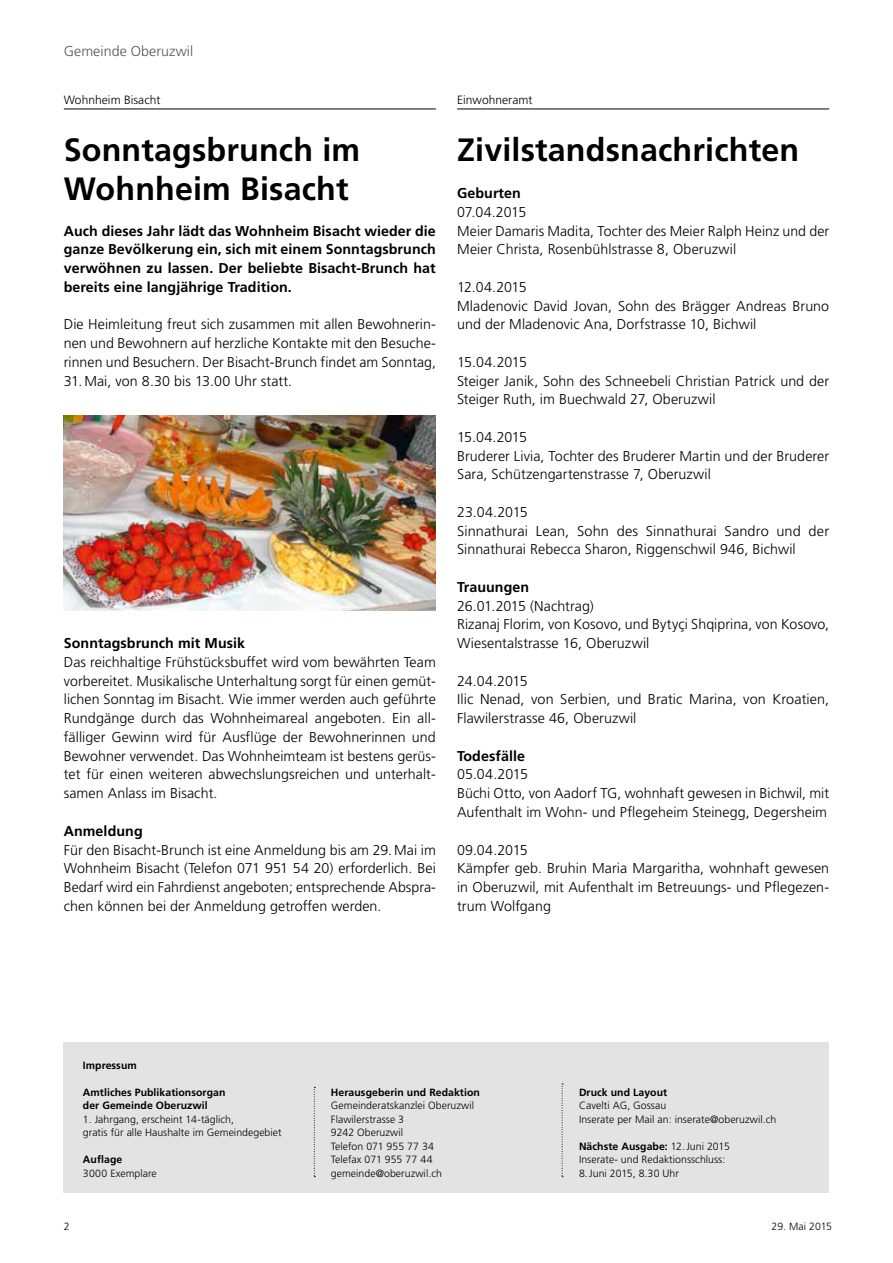
<style>
.page{position:relative;width:893px;height:1263px;background:#fff}
.page>*{position:absolute;margin:0;border:0;box-sizing:border-box;transform-origin:0 0}
.t1{font:700 32.25px/39px "Frutiger LT Std";letter-spacing:.005em;color:#000}
.t2{font:300 14.25px/18.8px "Frutiger LT Std";letter-spacing:.005em;color:#000}
.t3{font:700 14.25px/18.8px "Frutiger LT Std";letter-spacing:.005em;color:#000;text-align:justify}
.t4{font:300 14.25px "Frutiger LT Std";letter-spacing:.005em;color:#565655}
.t5{font:300 12px "Frutiger LT Std";letter-spacing:.005em;color:#000}
.t6{font:300 10.5px/13.5px "Frutiger LT Std";letter-spacing:.005em;color:#000}
.t7{font:700 10.5px/13.5px "Frutiger LT Std";letter-spacing:.005em;color:#000}
.s1{font-weight:700}
</style>
<div class="page">
<img style="left:64px;top:416px;width:372px;height:195px">
<div style="left:64px;top:1042px;width:765px;height:151px;background:#e3e3e3"></div>
<svg style="left:562px;top:1083px;width:1px;height:94px"></svg>
<svg style="left:314px;top:1087px;width:1px;height:90px"></svg>
<hr style="left:64px;top:109px;width:372px;height:1px;background:#000">
<hr style="left:457px;top:109px;width:372px;height:1px;background:#000">
<p class="t4" style="left:64px;top:43px;width:131px">Gemeinde Oberuzwil</p>
<p class="t5" style="left:64px;top:93px;width:98px">Wohnheim Bisacht</p>
<h1 class="t1" style="left:64px;top:130px;width:298px">Sonntagsbrunch im<br>Wohnheim Bisacht</h1>
<p class="t3" style="left:64px;top:221px;width:374px">Auch dieses Jahr lädt das Wohnheim Bisacht wieder die ganze Bevölkerung ein, sich mit einem Sonntagsbrunch verwöhnen zu lassen. Der beliebte Bisacht-Brunch hat bereits eine langjährige Tradition.</p>
<p class="t2" style="left:64px;top:315px;width:374px;text-align:justify">Die Heimleitung freut sich zusammen mit allen Bewohnerin&shy;nen und Bewohnern auf herzliche Kontakte mit den Besuche&shy;rinnen und Besuchern. Der Bisacht-Brunch findet am Sonntag, 31.Mai, von 8.30 bis 13.00 Uhr statt.</p>
<p class="t3" style="left:64px;top:634px;width:183px">Sonntagsbrunch mit Musik</p>
<p class="t2" style="left:64px;top:653px;width:374px;text-align:justify">Das reichhaltige Frühstücksbuffet wird vom bewährten Team vorbereitet. Musikalische Unterhaltung sorgt für einen gemüt&shy;lichen Sonntag im Bisacht. Wie immer werden auch geführte Rundgänge durch das Wohnheimareal angeboten. Ein all&shy;fälliger Gewinn wird für Ausflüge der Bewohnerinnen und Bewohner verwendet. Das Wohnheimteam ist bestens gerüs&shy;tet für einen weiteren abwechslungsreichen und unterhalt&shy;samen Anlass im Bisacht.</p>
<p class="t3" style="left:64px;top:821px;width:80px">Anmeldung</p>
<p class="t2" style="left:64px;top:840px;width:374px;text-align:justify">Für den Bisacht-Brunch ist eine Anmeldung bis am 29.Mai im Wohnheim Bisacht (Telefon 071 951 54 20) erforderlich. Bei Bedarf wird ein Fahrdienst angeboten; entsprechende Abspra&shy;chen können bei der Anmeldung getroffen werden.</p>
<p class="t5" style="left:457px;top:93px;width:77px">Einwohneramt</p>
<h1 class="t1" style="left:457px;top:130px;width:344px">Zivilstandsnachrichten</h1>
<p class="t3" style="left:457px;top:184px;width:65px">Geburten</p>
<p class="t2" style="left:457px;top:203px;width:374px">07.04.2015<br>Meier Damaris Madita, Tochter des Meier Ralph Heinz und der<br>Meier Christa, Rosenbühlstrasse 8, Oberuzwil</p>
<p class="t2" style="left:457px;top:278px;width:374px">12.04.2015<br>Mladenovic David Jovan, Sohn des Brägger Andreas Bruno und der Mladenovic Ana, Dorfstrasse 10, Bichwil</p>
<p class="t2" style="left:457px;top:353px;width:374px">15.04.2015<br>Steiger Janik, Sohn des Schneebeli Christian Patrick und der<br>Steiger Ruth, im Buechwald 27, Oberuzwil</p>
<p class="t2" style="left:457px;top:428px;width:374px">15.04.2015<br>Bruderer Livia, Tochter des Bruderer Martin und der Bruderer<br>Sara, Schützengartenstrasse 7, Oberuzwil</p>
<p class="t2" style="left:457px;top:503px;width:374px">23.04.2015<br>Sinnathurai Lean, Sohn des Sinnathurai Sandro und der<br>Sinnathurai Rebecca Sharon, Riggenschwil 946, Bichwil</p>
<p class="t3" style="left:457px;top:578px;width:74px">Trauungen</p>
<p class="t2" style="left:457px;top:597px;width:374px">26.01.2015 (Nachtrag)<br>Rizanaj Florim, von Kosovo, und Bytyçi Shqiprina, von Kosovo,<br>Wiesentalstrasse 16, Oberuzwil</p>
<p class="t2" style="left:457px;top:672px;width:374px">24.04.2015<br>Ilic Nenad, von Serbien, und Bratic Marina, von Kroatien,<br>Flawilerstrasse 46, Oberuzwil</p>
<p class="t3" style="left:457px;top:746px;width:69px">Todesfälle</p>
<p class="t2" style="left:457px;top:765px;width:374px">05.04.2015<br>Büchi Otto, von Aadorf TG, wohnhaft gewesen in Bichwil, mit<br>Aufenthalt im Wohn- und Pflegeheim Steinegg, Degersheim</p>
<p class="t2" style="left:457px;top:840px;width:374px">09.04.2015<br>Kämpfer geb. Bruhin Maria Margaritha, wohnhaft gewesen in Oberuzwil, mit Aufenthalt im Betreuungs- und Pflegezen&shy;trum Wolfgang</p>
<p class="t7" style="left:83px;top:1058px;width:55px">Impressum</p>
<p class="t7" style="left:83px;top:1085px;width:144px">Amtliches Publikationsorgan der Gemeinde Oberuzwil</p>
<p class="t6" style="left:83px;top:1113px;width:200px">1. Jahrgang, erscheint 14-täglich,<br>gratis für alle Haushalte im Gemeindegebiet</p>
<p class="t7" style="left:83px;top:1153px;width:41px">Auflage</p>
<p class="t6" style="left:83px;top:1167px;width:75px">3000 Exemplare</p>
<p class="t7" style="left:331px;top:1085px;width:150px">Herausgeberin und Redaktion</p>
<p class="t6" style="left:331px;top:1099px;width:145px">Gemeinderatskanzlei Oberuzwil<br>Flawilerstrasse 3<br>9242 Oberuzwil<br>Telefon 071 955 77 34<br>Telefax 071 955 77 44 gemeinde@oberuzwil.ch</p>
<p class="t7" style="left:579px;top:1085px;width:90px">Druck und Layout</p>
<p class="t6" style="left:579px;top:1099px;width:199px">Cavelti AG, Gossau<br>Inserate per Mail an: inserate@oberuzwil.ch</p>
<p class="t6" style="left:579px;top:1140px;width:152px"><span class="s1">Nächste Ausgabe:</span> 12.Juni 2015<br>Inserate- und Redaktionsschluss:<br>8.Juni 2015, 8.30 Uhr</p>
<p class="t6" style="left:64px;top:1219px;width:7px">2</p>
<p class="t6" style="left:771px;top:1219px;width:62px">29. Mai 2015</p>
</div>
